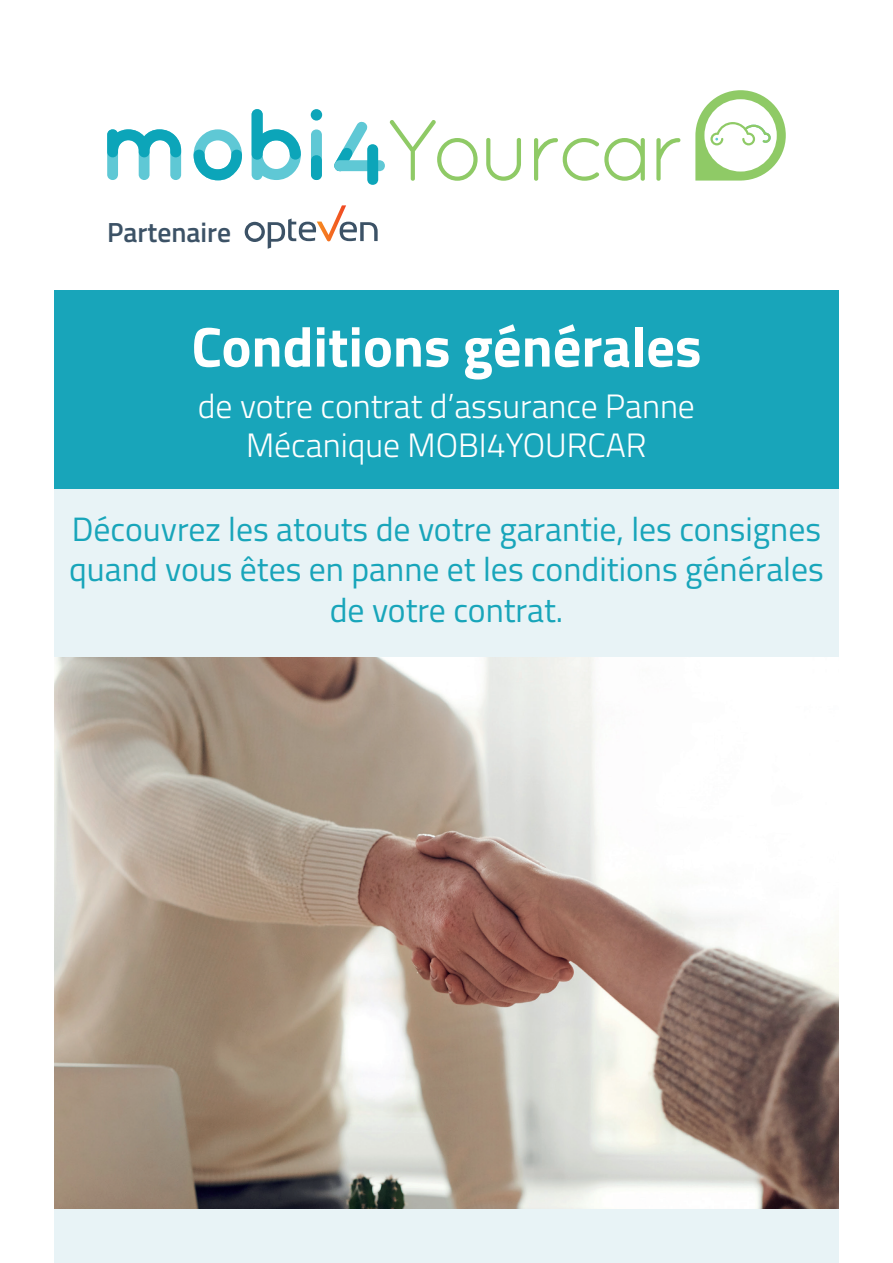
<style>
.page{position:relative;width:893px;height:1263px;background:#fff}
.page>*{position:absolute;margin:0;border:0;box-sizing:border-box;transform-origin:0 0}
.t1{font:700 56.25px "Titillium Web";color:#fff}
.t2{font:33.75px/40.5px "Titillium Web";color:#18a5ba;text-align:center}
.t3{font:300 33.75px/39px "Titillium Web";color:#fff;text-align:center}
.t4{font:600 27.75px "Titillium Web";color:#3c5266}
</style>
<div class="page">
<div style="left:54px;top:464px;width:785px;height:799px;background:#e8f3f6"></div>
<div style="left:54px;top:290px;width:785px;height:199px;background:#18a5ba"></div>
<img style="left:54px;top:657px;width:785px;height:552px">
<svg style="left:695px;top:90px;width:91px;height:91px"></svg>
<svg style="left:486px;top:138px;width:35px;height:43px"></svg>
<svg style="left:534px;top:138px;width:111px;height:43px"></svg>
<svg style="left:656px;top:138px;width:24px;height:43px"></svg>
<svg style="left:334px;top:120px;width:144px;height:65px"></svg>
<svg style="left:107px;top:129px;width:74px;height:51px"></svg>
<svg style="left:252px;top:109px;width:49px;height:71px"></svg>
<svg style="left:311px;top:129px;width:11px;height:51px"></svg>
<div style="left:311px;top:109px;width:11px;height:12px;background:#0ca5b9;border-radius:50%"></div>
<svg style="left:194px;top:129px;width:48px;height:51px"></svg>
<svg style="left:245px;top:205px;width:133px;height:44px"></svg>
<p class="t4" style="left:107px;top:211px;width:125px">Partenaire</p>
<h1 class="t1" style="left:191px;top:304px;width:512px">Conditions générales</h1>
<p class="t3" style="left:198px;top:385px;width:498px">de votre contrat d’assurance Panne<br>Mécanique MOBI4YOURCAR</p>
<p class="t2" style="left:69px;top:507px;width:756px">Découvrez les atouts de votre garantie, les consignes quand vous êtes en panne et les conditions générales de votre contrat.</p>
</div>
